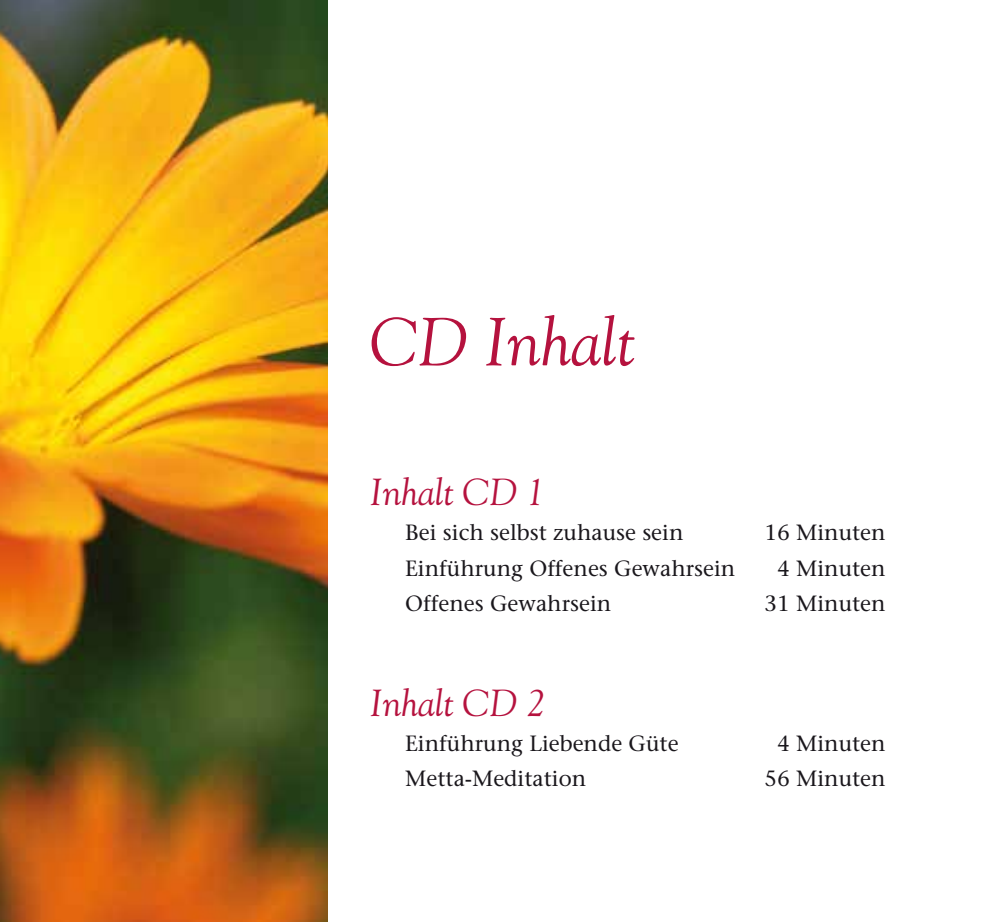
<style>
.page{position:relative;width:993px;height:922px;background:#fff}
.page>*{position:absolute;margin:0;border:0;box-sizing:border-box;transform-origin:0 0}
.t1{font:italic 67.5px "Goudy";color:#b5123e}
.t2{font:italic 37.5px "Goudy";color:#b5123e}
.t3{font:22px "Stone Serif";color:#1a171c}
</style>
<div class="page">
<img style="left:0;top:0;width:327px;height:921px">
<h1 class="t1" style="left:370px;top:301px;width:266px">CD Inhalt</h1>
<h2 class="t2" style="left:370px;top:469px;width:176px">Inhalt CD 1</h2>
<p class="t3" style="left:405px;top:519px;width:280px">Bei sich selbst zuhause sein</p>
<p class="t3" style="left:764px;top:519px;width:122px">16 Minuten</p>
<p class="t3" style="left:405px;top:554px;width:331px">Einführung Offenes Gewahrsein</p>
<p class="t3" style="left:777px;top:554px;width:110px">4 Minuten</p>
<p class="t3" style="left:405px;top:589px;width:207px">Offenes Gewahrsein</p>
<p class="t3" style="left:764px;top:589px;width:122px">31 Minuten</p>
<h2 class="t2" style="left:370px;top:679px;width:176px">Inhalt CD 2</h2>
<p class="t3" style="left:405px;top:729px;width:275px">Einführung Liebende Güte</p>
<p class="t3" style="left:777px;top:729px;width:110px">4 Minuten</p>
<p class="t3" style="left:405px;top:764px;width:182px">Metta-Meditation</p>
<p class="t3" style="left:764px;top:764px;width:122px">56 Minuten</p>
</div>
